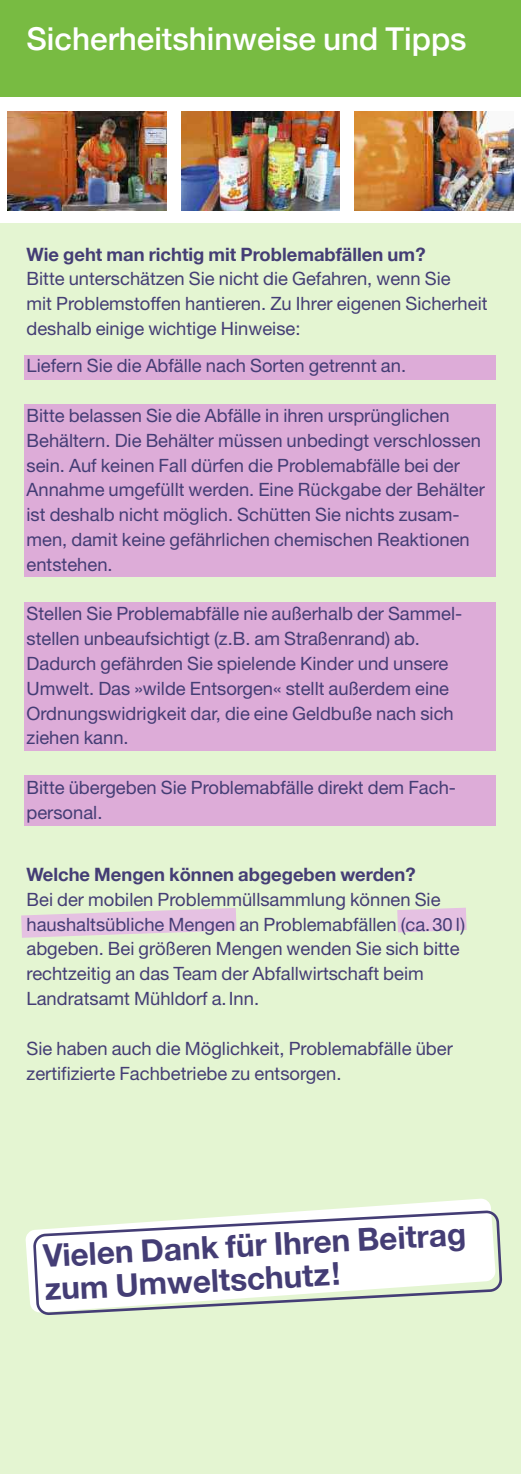
<style>
.page{position:relative;width:521px;height:1474px;background:#fff}
.page>*{position:absolute;margin:0;border:0;box-sizing:border-box;transform-origin:0 0}
.t1{font:700 31.5px/33.2px "Helvetica Neue";color:#443d75}
.t2{font:500 31.5px "Helvetica Neue";color:#fff}
.t3{font:18.38px/24.8px "Helvetica Neue";color:#443d75}
.t4{font:700 18.38px "Helvetica Neue";color:#443d75}
</style>
<div class="page">
<div style="left:0;top:223px;width:521px;height:1250px;background:#e4f5d2"></div>
<div style="left:0;top:0;width:521px;height:97px;background:#78bb42"></div>
<div style="left:25px;top:354px;width:471px;height:25px;background:#ddacd8"></div>
<div style="left:25px;top:404px;width:471px;height:172px;background:#ddacd8"></div>
<div style="left:25px;top:602px;width:471px;height:148px;background:#ddacd8"></div>
<div style="left:25px;top:775px;width:471px;height:50px;background:#ddacd8"></div>
<svg style="left:25px;top:1198px;width:466px;height:111px"></svg>
<svg style="left:33px;top:1210px;width:469px;height:105px"></svg>
<svg style="left:21px;top:908px;width:215px;height:29px"></svg>
<svg style="left:397px;top:907px;width:70px;height:25px;background:#e4c7df"></svg>
<img style="left:7px;top:112px;width:159px;height:99px">
<img style="left:181px;top:112px;width:159px;height:99px">
<img style="left:355px;top:112px;width:158px;height:99px">
<h1 class="t2" style="left:27px;top:19px;width:441px">Sicherheitshinweise und Tipps</h1>
<p class="t4" style="left:27px;top:243px;width:401px">Wie geht man richtig mit Problemabfällen um?</p>
<p class="t3" style="left:27px;top:268px;width:462px">Bitte unterschätzen Sie nicht die Gefahren, wenn Sie<br>mit Problemstoffen hantieren. Zu Ihrer eigenen Sicherheit deshalb einige wichtige Hinweise:</p>
<p class="t3" style="left:27px;top:355px;width:381px">Liefern Sie die Abfälle nach Sorten getrennt an.</p>
<p class="t3" style="left:27px;top:405px;width:460px">Bitte belassen Sie die Abfälle in ihren ursprünglichen Behältern. Die Behälter müssen unbedingt verschlossen sein. Auf keinen Fall dürfen die Problemabfälle bei der Annahme umgefüllt werden. Eine Rückgabe der Behälter ist deshalb nicht möglich. Schütten Sie nichts zusam&shy;men, damit keine gefährlichen chemischen Reaktionen entstehen.</p>
<p class="t3" style="left:27px;top:603px;width:437px">Stellen Sie Problemabfälle nie außerhalb der Sammel&shy;stellen unbeaufsichtigt (z.B. am Straßenrand) ab.<br>Dadurch gefährden Sie spielende Kinder und unsere Umwelt. Das »wilde Entsorgen« stellt außerdem eine Ordnungswidrigkeit dar, die eine Geldbuße nach sich ziehen kann.</p>
<p class="t3" style="left:27px;top:777px;width:431px">Bitte übergeben Sie Problemabfälle direkt dem Fach&shy;personal.</p>
<p class="t4" style="left:27px;top:863px;width:390px">Welche Mengen können abgegeben werden?</p>
<p class="t3" style="left:27px;top:888px;width:440px">Bei der mobilen Problemmüllsammlung können Sie haushaltsübliche Mengen an Problemabfällen (ca.30 l) abgeben. Bei größeren Mengen wenden Sie sich bitte rechtzeitig an das Team der Abfallwirtschaft beim Landratsamt Mühldorf a.Inn.</p>
<p class="t3" style="left:27px;top:1037px;width:428px">Sie haben auch die Möglichkeit, Problemabfälle über zertifizierte Fachbetriebe zu entsorgen.</p>
<h1 class="t1" style="left:42px;top:1238px;width:425px;rotate:-3deg">Vielen Dank für Ihren Beitrag zum Umweltschutz!</h1>
</div>
